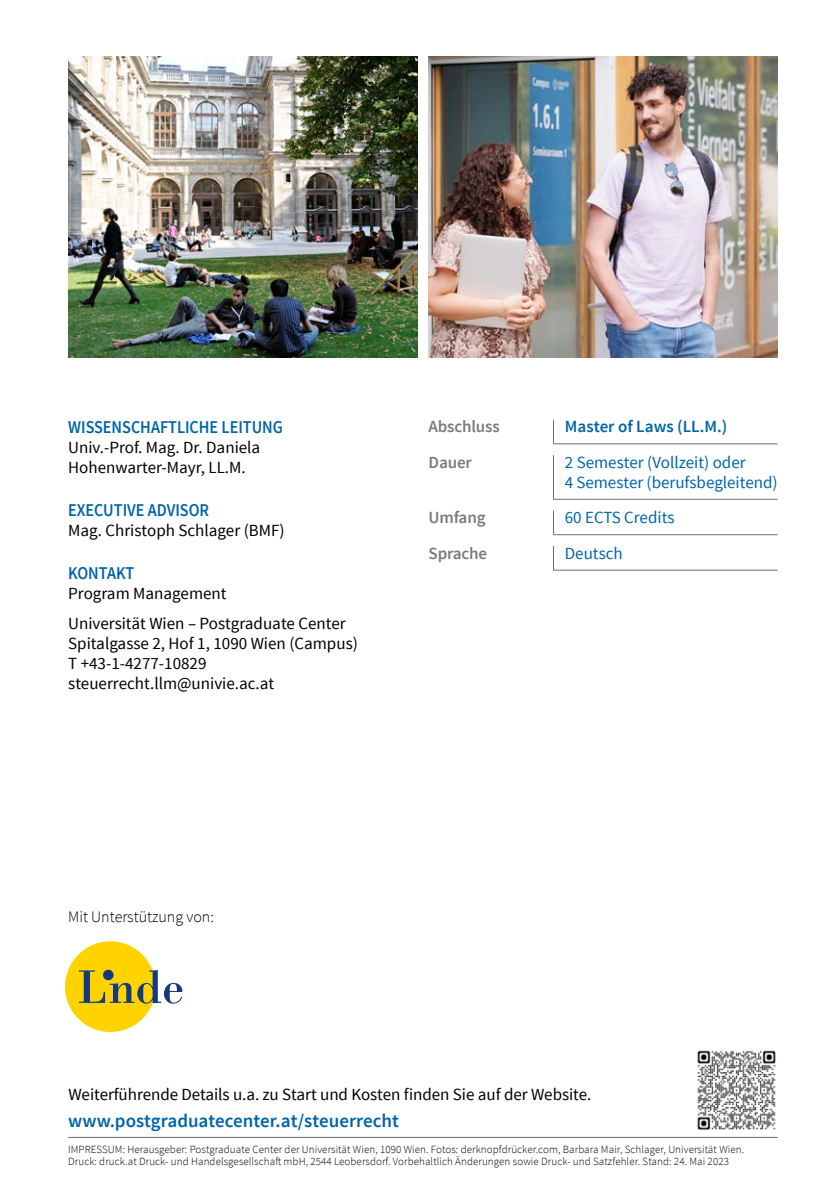
<style>
.page{position:relative;width:840px;height:1191px;background:#fff}
.page>*{position:absolute;margin:0;border:0;box-sizing:border-box;transform-origin:0 0}
.t1{font:600 19px "Source Sans Pro";color:#0064a7}
.t2{font:600 18px "Source Sans Pro";color:#0064a7;scale:.9 1}
.t3{font:17px/20px "Source Sans Pro";color:#000}
.t4{font:17px/20px "Source Sans Pro";color:#0064a7}
.t5{font:600 17px "Source Sans Pro";letter-spacing:-.01em;color:#7c7b7b}
.t6{font:600 17px "Source Sans Pro";color:#0064a7}
.t7{font:300 16px "Source Sans Pro";color:#000}
.t8{font:300 11px/12px "Source Sans Pro";letter-spacing:.005em;color:#000}
</style>
<div class="page">
<img style="left:68px;top:57px;width:349px;height:301px">
<img style="left:428px;top:57px;width:349px;height:301px">
<hr style="left:68px;top:1137px;width:709px;height:1px;background:#706f6f">
<img style="left:697px;top:1050px;width:79px;height:81px">
<svg style="left:553px;top:420px;width:1px;height:23px"></svg>
<hr style="left:553px;top:443px;width:224px;height:1px;background:#706f6f">
<hr style="left:553px;top:455px;width:1px;height:44px;background:#706f6f">
<hr style="left:553px;top:499px;width:224px;height:1px;background:#706f6f">
<svg style="left:553px;top:510px;width:1px;height:24px"></svg>
<hr style="left:553px;top:534px;width:224px;height:1px;background:#706f6f">
<svg style="left:553px;top:546px;width:1px;height:24px"></svg>
<hr style="left:553px;top:570px;width:224px;height:1px;background:#706f6f">
<div style="left:65px;top:941px;width:91px;height:91px;background:#ffd300;border-radius:50%"></div>
<svg style="left:79px;top:970px;width:103px;height:33px"></svg>
<div style="left:103px;top:969px;width:10px;height:11px;background:#143981;border-radius:50%"></div>
<p class="t2" style="left:68px;top:416px;width:240px">WISSENSCHAFTLICHE LEITUNG</p>
<p class="t3" style="left:68px;top:438px;width:193px">Univ.-Prof. Mag. Dr. Daniela<br>Hohenwarter-Mayr, LL.M.</p>
<p class="t2" style="left:68px;top:499px;width:158px">EXECUTIVE ADVISOR</p>
<p class="t3" style="left:68px;top:521px;width:218px">Mag. Christoph Schlager (BMF)</p>
<p class="t2" style="left:68px;top:562px;width:75px">KONTAKT</p>
<p class="t3" style="left:68px;top:579px;width:279px;line-height:30px">Program Management<br>Universität Wien – Postgraduate Center</p>
<p class="t3" style="left:68px;top:634px;width:291px">Spitalgasse 2, Hof 1, 1090 Wien (Campus)<br>T +43-1-4277-10829 steuerrecht.llm@univie.ac.at</p>
<p class="t5" style="left:428px;top:416px;width:72px">Abschluss</p>
<p class="t6" style="left:564px;top:416px;width:164px">Master of Laws (LL.M.)</p>
<p class="t5" style="left:428px;top:451px;width:45px">Dauer</p>
<p class="t4" style="left:564px;top:452px;width:214px">2 Semester (Vollzeit) oder<br>4 Semester (berufsbegleitend)</p>
<p class="t5" style="left:428px;top:507px;width:58px">Umfang</p>
<p class="t4" style="left:564px;top:508px;width:111px">60 ECTS Credits</p>
<p class="t5" style="left:428px;top:542px;width:60px">Sprache</p>
<p class="t4" style="left:564px;top:543px;width:59px">Deutsch</p>
<p class="t7" style="left:68px;top:907px;width:147px">Mit Unterstützung von:</p>
<p class="t3" style="left:68px;top:1084px;width:524px">Weiterführende Details u.a. zu Start und Kosten finden Sie auf der Website.</p>
<p class="t1" style="left:68px;top:1108px;width:332px">www.postgraduatecenter.at/steuerrecht</p>
<p class="t8" style="left:68px;top:1143px;width:677px">IMPRESSUM: Herausgeber: Postgraduate Center der Universität Wien, 1090 Wien. Fotos: derknopfdrücker.com, Barbara Mair, Schlager, Universität Wien.<br>Druck: druck.at Druck- und Handelsgesellschaft mbH, 2544 Leobersdorf. Vorbehaltlich Änderungen sowie Druck- und Satzfehler. Stand: 24. Mai 2023</p>
</div>
